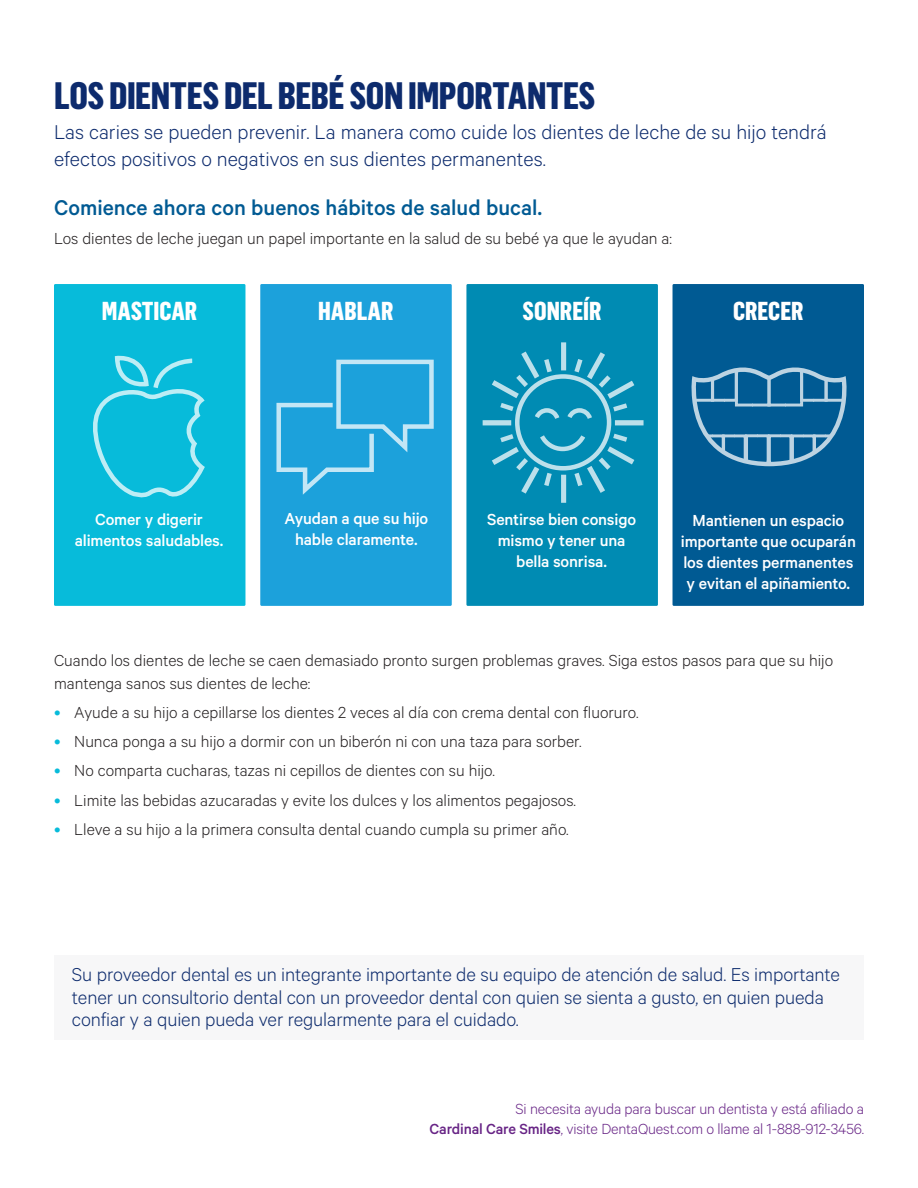
<style>
.page{position:relative;width:918px;height:1188px;background:#fff}
.page>*{position:absolute;margin:0;border:0;box-sizing:border-box;transform-origin:0 0}
.t1{font:800 37.5px "Flama Condensed";letter-spacing:-.015em;color:#0d2b6d}
.second_header{font:800 25.5px "Flama Condensed";color:#fff}
.second_header-2{font:500 24px "Calibre";color:#005a93}
.second_header-3{font:300 22.5px/27px "Calibre";color:#0d2b6d}
.second_header-4{font:300 21px/22.5px "Calibre";letter-spacing:-.005em;color:#0d2b6d}
.second_header-5{font:300 18px/22.5px "Calibre";color:#231f20}
.second_header-6{font:500 18px/21px "Calibre";letter-spacing:-.01em;color:#fff;text-align:center}
.second_header-7{font:300 16.5px/19.5px "Calibre";letter-spacing:-.01em;color:#682586;text-align:right}
.s1{font-size:19.5px;color:#07bbda}
.s2{font-weight:500}
</style>
<div class="page">
<div style="left:54px;top:955px;width:810px;height:85px;background:#f7f7f8"></div>
<div style="left:260px;top:284px;width:192px;height:322px;background:#1ca1db"></div>
<div style="left:54px;top:284px;width:191px;height:322px;background:#07bbda"></div>
<div style="left:466px;top:284px;width:192px;height:322px;background:#008bb3"></div>
<div style="left:673px;top:284px;width:191px;height:322px;background:#005a93"></div>
<svg style="left:93px;top:355px;width:112px;height:143px"></svg>
<svg style="left:276px;top:359px;width:158px;height:136px"></svg>
<div style="left:615px;top:420px;width:29px;height:5px;background:#bce0eb"></div>
<div style="left:483px;top:420px;width:28px;height:5px;background:#bce0eb"></div>
<div style="left:561px;top:342px;width:5px;height:28px;background:#bce0eb"></div>
<div style="left:561px;top:475px;width:5px;height:28px;background:#bce0eb"></div>
<svg style="left:492px;top:430px;width:143px;height:69px"></svg>
<svg style="left:486px;top:346px;width:154px;height:78px"></svg>
<svg style="left:691px;top:367px;width:156px;height:100px"></svg>
<p class="t1" style="left:54px;top:72px;width:543px">LOS DIENTES DEL BEBÉ SON IMPORTANTES</p>
<p class="second_header-3" style="left:54px;top:118px;width:774px">Las caries se pueden prevenir. La manera como cuide los dientes de leche de su hijo tendrá efectos positivos o negativos en sus dientes permanentes.</p>
<p class="second_header-2" style="left:54px;top:193px;width:490px">Comience ahora con buenos hábitos de salud bucal.</p>
<p class="second_header-5" style="left:54px;top:226px;width:620px">Los dientes de leche juegan un papel importante en la salud de su bebé ya que le ayudan a:</p>
<p class="second_header" style="left:102px;top:295px;width:97px">MASTICAR</p>
<p class="second_header" style="left:318px;top:295px;width:77px">HABLAR</p>
<p class="second_header" style="left:523px;top:295px;width:81px">SONREÍR</p>
<p class="second_header" style="left:733px;top:295px;width:72px">CRECER</p>
<p class="second_header-6" style="left:75px;top:509px;width:150px">Comer y digerir alimentos saludables.</p>
<p class="second_header-6" style="left:284px;top:508px;width:145px">Ayudan a que su hijo hable claramente.</p>
<p class="second_header-6" style="left:487px;top:509px;width:151px">Sentirse bien consigo mismo y tener una bella sonrisa.</p>
<p class="second_header-6" style="left:681px;top:509px;width:177px">Mantienen un espacio importante que ocuparán los dientes permanentes y evitan el apiñamiento.</p>
<p class="second_header-5" style="left:54px;top:648px;width:781px">Cuando los dientes de leche se caen demasiado pronto surgen problemas graves. Siga estos pasos para que su hijo mantenga sanos sus dientes de leche:</p>
<p class="second_header-5" style="left:54px;top:700px;width:586px"><span class="s1">•</span> Ayude a su hijo a cepillarse los dientes 2 veces al día con crema dental con fluoruro.</p>
<p class="second_header-5" style="left:54px;top:729px;width:529px"><span class="s1">•</span> Nunca ponga a su hijo a dormir con un biberón ni con una taza para sorber.</p>
<p class="second_header-5" style="left:54px;top:759px;width:443px"><span class="s1">•</span> No comparta cucharas, tazas ni cepillos de dientes con su hijo.</p>
<p class="second_header-5" style="left:54px;top:788px;width:524px"><span class="s1">•</span> Limite las bebidas azucaradas y evite los dulces y los alimentos pegajosos.</p>
<p class="second_header-5" style="left:54px;top:817px;width:516px"><span class="s1">•</span> Lleve a su hijo a la primera consulta dental cuando cumpla su primer año.</p>
<p class="second_header-4" style="left:72px;top:963px;width:770px">Su proveedor dental es un integrante importante de su equipo de atención de salud. Es importante tener un consultorio dental con un proveedor dental con quien se sienta a gusto, en quien pueda confiar y a quien pueda ver regularmente para el cuidado.</p>
<p class="second_header-7" style="left:430px;top:1099px;width:436px">Si necesita ayuda para buscar un dentista y está afiliado a<br><span class="s2">Cardinal Care Smiles</span>, visite DentaQuest.com o llame al 1-888-912-3456.</p>
</div>
